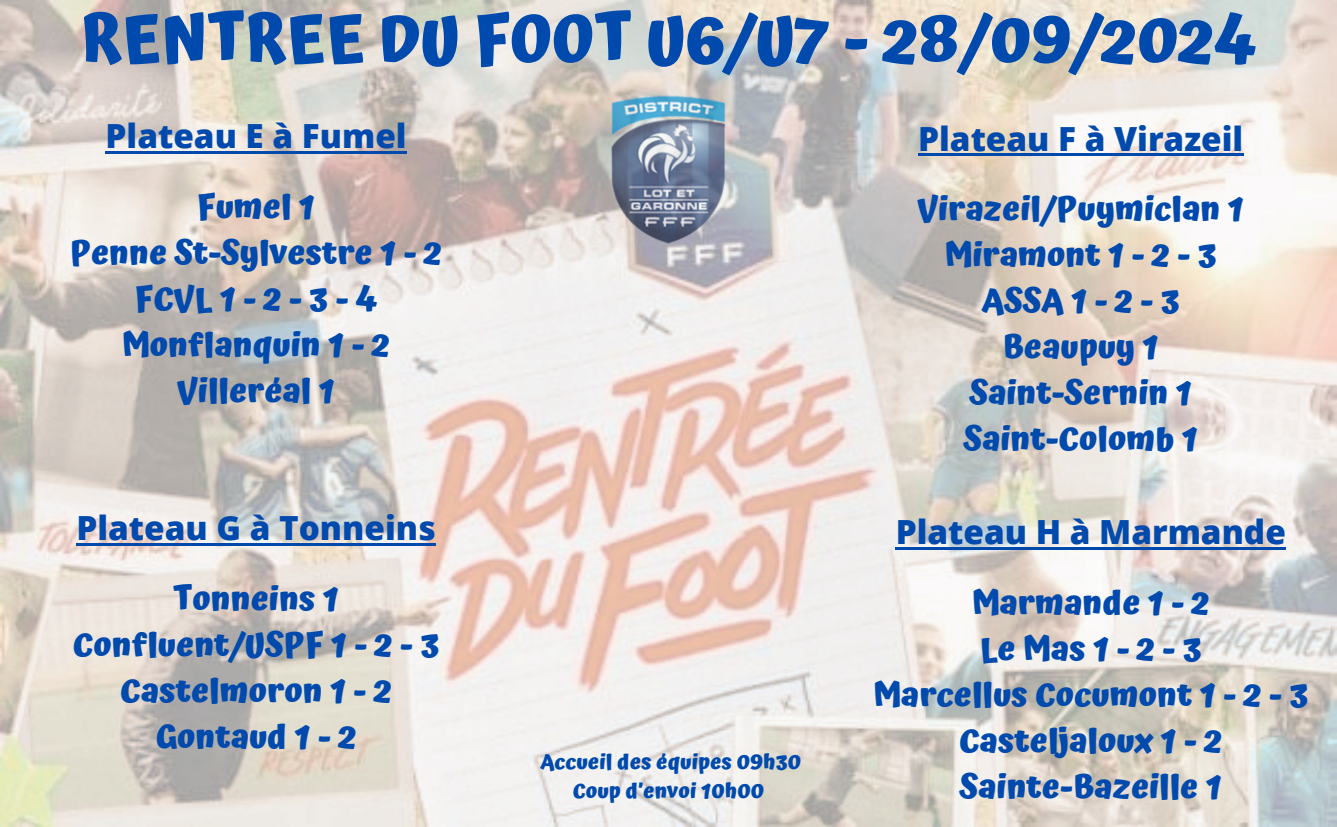
<style>
.page{position:relative;width:1337px;height:827px;background:#fff}
.page>*{position:absolute;margin:0;border:0;box-sizing:border-box;transform-origin:0 0}
.t1{font:700 64.75px "Atma";color:#004aad}
.t2{font:700 33.25px/45.9px "Atma";color:#004aad;text-align:center}
.t3{font:800 33.25px "Open Sans";color:#004aad}
.t4{font:700 21px "Atma";color:#004aad}
</style>
<div class="page">
<img style="left:0;top:0;width:1336px;height:827px">
<hr style="left:106px;top:151px;width:300px;height:2px;background:#004aad">
<hr style="left:76px;top:543px;width:360px;height:3px;background:#004aad">
<hr style="left:895px;top:547px;width:390px;height:3px;background:#004aad">
<hr style="left:918px;top:153px;width:325px;height:3px;background:#004aad">
<img style="left:582px;top:79px;width:173px;height:186px">
<h2 class="t1" style="left:80px;top:1px;width:1177px">RENTREE DU FOOT U6/U7 - 28/09/2024</h2>
<p class="t3" style="left:106px;top:113px;width:302px">Plateau E à Fumel</p>
<h1 class="t2" style="left:70px;top:183px;width:373px">Fumel 1<br>Penne St-Sylvestre 1 - 2<br>FCVL1-2-3-4<br>Monflanquin 1 - 2<br>Villeréal 1</h1>
<p class="t3" style="left:76px;top:505px;width:361px">Plateau G à Tonneins</p>
<h2 class="t2" style="left:73px;top:576px;width:368px">Tonneins 1<br>Confluent/USPF 1 - 2 - 3<br>Castelmoron 1 - 2<br>Gontaud 1 - 2</h2>
<h2 class="t4" style="left:540px;top:749px;width:262px">Accueil des équipes 09h30</h2>
<h2 class="t4" style="left:572px;top:778px;width:193px">Coup d’envoi 10h00</h2>
<h2 class="t3" style="left:918px;top:115px;width:326px">Plateau F à Virazeil</h2>
<h2 class="t2" style="left:917px;top:186px;width:328px">Virazeil/Puymiclan 1<br>Miramont 1 - 2 - 3<br>ASSA1-2-3<br>Beaupuy 1<br>Saint-Sernin 1<br>Saint-Colomb 1</h2>
<h2 class="t3" style="left:895px;top:509px;width:391px">Plateau H à Marmande</h2>
<h2 class="t2" style="left:873px;top:579px;width:437px">Marmande 1 - 2<br>LeMas1-2-3<br>Marcellus Cocumont 1 - 2 - 3<br>Casteljaloux 1 - 2<br>Sainte-Bazeille 1</h2>
</div>
